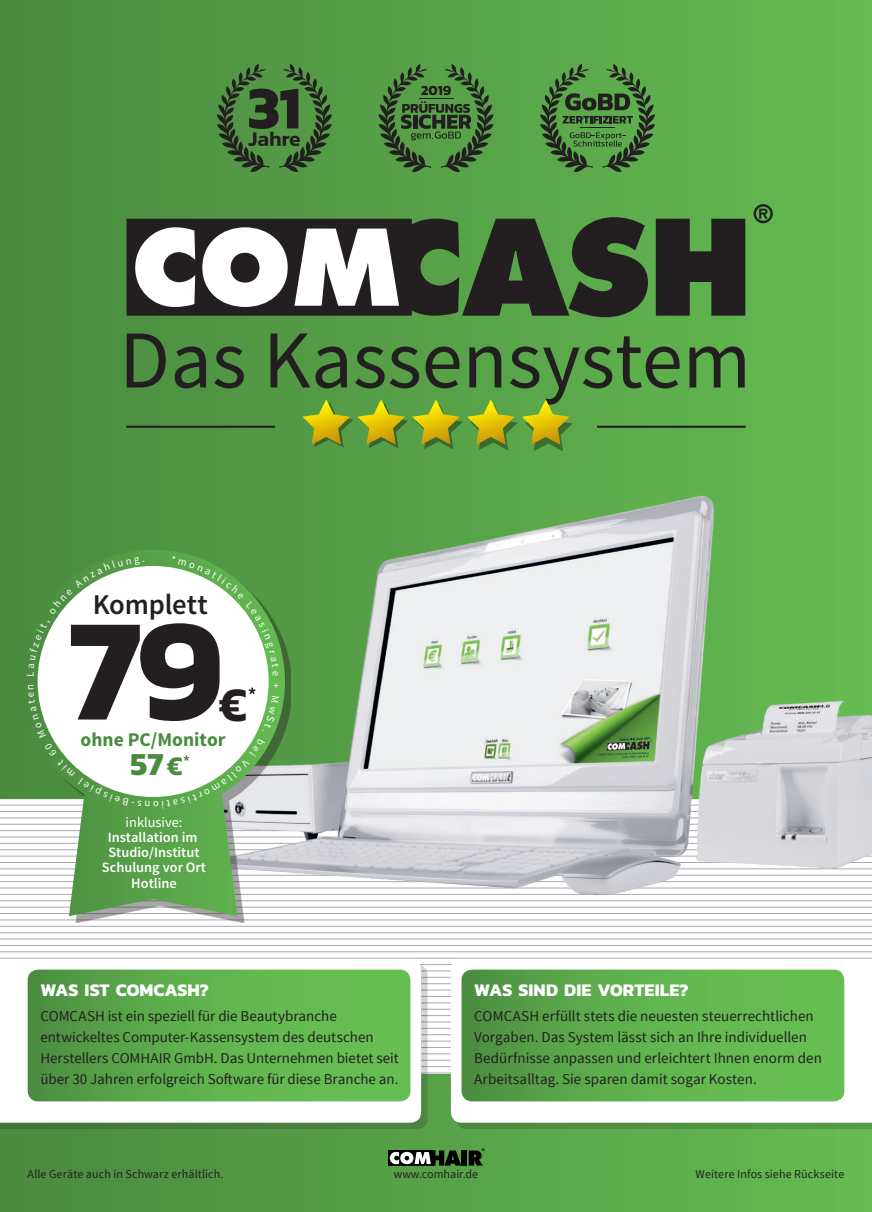
<style>
.page{position:relative;width:872px;height:1212px;background:#fff}
.page>*{position:absolute;margin:0;border:0;box-sizing:border-box;transform-origin:0 0}
.t1{font:700 147.15px "Kanit";color:#231f20}
.t2{font:600 48.6px "Kanit";color:#231f20}
.t3{font:700 32.4px "Kanit";color:#4a8b40}
.t4{font:600 28.65px "Source Sans Pro";letter-spacing:-.01em;color:#231f20}
.t5{font:700 19.5px "Source Sans Pro";color:#4a8b40}
.t6{font:700 18px "Kanit";color:#fff}
.t7{font:15px/21px "Source Sans Pro";color:#231f20}
.t8{font:600 14.4px/15.1px "Source Sans Pro";color:#fff;text-align:center}
.t9{font:14.4px "Source Sans Pro";color:#fff}
.t10{font:12px "Source Sans Pro";letter-spacing:.01em;color:#231f20}
.s1{font-weight:600;font-size:27px}
</style>
<div class="page">
<hr style="left:0;top:805px;width:872px;height:1px;background:#a8a9ad">
<hr style="left:0;top:811px;width:872px;height:1px;background:#a8a9ad">
<hr style="left:0;top:817px;width:872px;height:1px;background:#a8a9ad">
<hr style="left:0;top:824px;width:872px;height:1px;background:#a8a9ad">
<hr style="left:0;top:830px;width:872px;height:1px;background:#a8a9ad">
<hr style="left:0;top:836px;width:872px;height:1px;background:#a8a9ad">
<hr style="left:0;top:843px;width:872px;height:1px;background:#a8a9ad">
<hr style="left:0;top:849px;width:872px;height:1px;background:#a8a9ad">
<hr style="left:0;top:856px;width:872px;height:1px;background:#a8a9ad">
<hr style="left:0;top:862px;width:872px;height:1px;background:#a8a9ad">
<hr style="left:0;top:868px;width:872px;height:1px;background:#a8a9ad">
<hr style="left:0;top:875px;width:872px;height:1px;background:#a8a9ad">
<hr style="left:0;top:881px;width:872px;height:1px;background:#a8a9ad">
<hr style="left:0;top:888px;width:872px;height:1px;background:#a8a9ad">
<hr style="left:0;top:894px;width:872px;height:1px;background:#a8a9ad">
<hr style="left:0;top:900px;width:872px;height:1px;background:#a8a9ad">
<hr style="left:0;top:907px;width:872px;height:1px;background:#a8a9ad">
<hr style="left:0;top:913px;width:872px;height:1px;background:#a8a9ad">
<hr style="left:0;top:919px;width:872px;height:1px;background:#a8a9ad">
<hr style="left:0;top:926px;width:872px;height:1px;background:#a8a9ad">
<hr style="left:0;top:932px;width:872px;height:1px;background:#a8a9ad">
<hr style="left:0;top:939px;width:872px;height:1px;background:#a8a9ad">
<hr style="left:0;top:945px;width:872px;height:1px;background:#a8a9ad">
<hr style="left:0;top:951px;width:872px;height:1px;background:#a8a9ad">
<hr style="left:0;top:958px;width:872px;height:1px;background:#a8a9ad">
<hr style="left:0;top:964px;width:872px;height:1px;background:#a8a9ad">
<hr style="left:0;top:970px;width:872px;height:1px;background:#a8a9ad">
<hr style="left:0;top:977px;width:872px;height:1px;background:#a8a9ad">
<hr style="left:0;top:983px;width:872px;height:1px;background:#a8a9ad">
<hr style="left:0;top:990px;width:872px;height:1px;background:#a8a9ad">
<hr style="left:0;top:996px;width:872px;height:1px;background:#a8a9ad">
<hr style="left:0;top:1002px;width:872px;height:1px;background:#a8a9ad">
<hr style="left:0;top:1009px;width:872px;height:1px;background:#a8a9ad">
<hr style="left:0;top:1015px;width:872px;height:1px;background:#a8a9ad">
<hr style="left:0;top:1021px;width:872px;height:1px;background:#a8a9ad">
<hr style="left:0;top:1028px;width:872px;height:1px;background:#a8a9ad">
<hr style="left:0;top:1034px;width:872px;height:1px;background:#a8a9ad">
<hr style="left:0;top:1041px;width:872px;height:1px;background:#a8a9ad">
<hr style="left:0;top:1047px;width:872px;height:1px;background:#a8a9ad">
<hr style="left:0;top:1053px;width:872px;height:1px;background:#a8a9ad">
<hr style="left:0;top:1060px;width:872px;height:1px;background:#a8a9ad">
<hr style="left:0;top:1066px;width:872px;height:1px;background:#a8a9ad">
<hr style="left:0;top:1072px;width:872px;height:1px;background:#a8a9ad">
<div style="left:0;top:0;width:872px;height:799px;background:linear-gradient(to right,#4a8a40,#64ba51)"></div>
<svg style="left:656px;top:219px;width:89px;height:97px;background:#2c3727"></svg>
<svg style="left:753px;top:204px;width:20px;height:19px"></svg>
<svg style="left:126px;top:217px;width:522px;height:100px"></svg>
<svg style="left:127px;top:333px;width:39px;height:54px;background:#3b6033"></svg>
<svg style="left:175px;top:346px;width:31px;height:42px"></svg>
<svg style="left:214px;top:346px;width:30px;height:42px"></svg>
<svg style="left:689px;top:346px;width:55px;height:41px;background:#45743a"></svg>
<hr style="left:126px;top:426px;width:149px;height:2px;background:#231f20">
<svg style="left:270px;top:333px;width:409px;height:118px;background:#5d923c"></svg>
<hr style="left:597px;top:426px;width:148px;height:2px;background:#231f20">
<svg style="left:378px;top:64px;width:115px;height:110px;background:#47793b"></svg>
<hr style="left:418px;top:98px;width:35px;height:1px;background:#231f20">
<svg style="left:217px;top:64px;width:115px;height:110px;background:#437139"></svg>
<svg style="left:540px;top:64px;width:115px;height:110px;background:#4a813e"></svg>
<hr style="left:580px;top:127px;width:35px;height:1px;background:#231f20">
<div style="left:0;top:1074px;width:872px;height:138px;background:linear-gradient(to right,#4a8a40,#64bb51)"></div>
<div style="left:461px;top:1150px;width:6px;height:15px;background:#000"></div>
<svg style="left:388px;top:1150px;width:2px;height:15px"></svg>
<svg style="left:469px;top:1148px;width:15px;height:17px"></svg>
<svg style="left:390px;top:1150px;width:71px;height:15px"></svg>
<div style="left:457px;top:965px;width:415px;height:164px;background:#529244"></div>
<div style="left:451px;top:964px;width:421px;height:159px;background:#fff"></div>
<svg style="left:461px;top:969px;width:383px;height:132px"></svg>
<div style="left:0;top:965px;width:427px;height:164px;background:#231f20;opacity:.2"></div>
<svg style="left:0;top:964px;width:421px;height:159px"></svg>
<svg style="left:28px;top:969px;width:382px;height:132px;background:#5eaf4d"></svg>
<img style="left:143px;top:460px;width:729px;height:448px">
<div style="left:28px;top:556px;width:263px;height:367px;background:#231f20;opacity:.4"></div>
<img style="left:21px;top:550px;width:264px;height:366px">
<div style="left:38px;top:566px;width:231px;height:231px;background:#fff;border-radius:50%"></div>
<svg style="left:172px;top:556px;width:107px;height:119px"></svg>
<svg style="left:28px;top:683px;width:251px;height:125px"></svg>
<svg style="left:26px;top:621px;width:25px;height:55px"></svg>
<svg style="left:49px;top:557px;width:95px;height:58px"></svg>
<h3 class="t4" style="left:93px;top:586px;width:117px">Komplett</h3>
<h1 class="t1" style="left:69px;top:556px;width:156px">79</h1>
<h3 class="t5" style="left:81px;top:727px;width:146px">ohne PC/Monitor</h3>
<h3 class="t3" style="left:131px;top:739px;width:54px">57<span class="s1">€</span></h3>
<h2 class="t2" style="left:219px;top:668px;width:30px">€</h2>
<p class="t9" style="left:126px;top:813px;width:58px">inklusive:</p>
<p class="t8" style="left:102px;top:830px;width:106px">Installation im<br>Studio/Institut<br>Schulung vor Ort<br>Hotline</p>
<p class="t6" style="left:40px;top:976px;width:170px">WAS IST COMCASH?</p>
<p class="t7" style="left:40px;top:1006px;width:360px">COMCASH ist ein speziell für die Beautybranche entwickeltes Computer-Kassensystem des deutschen Herstellers COMHAIR GmbH. Das Unternehmen bietet seit über 30 Jahren erfolgreich Software für diese Branche an.</p>
<p class="t6" style="left:474px;top:976px;width:216px">WAS SIND DIE VORTEILE?</p>
<p class="t7" style="left:474px;top:1006px;width:349px">COMCASH erfüllt stets die neuesten steuerrechtlichen Vorgaben. Das System lässt sich an Ihre individuellen Bedürfnisse anpassen und erleichtert Ihnen enorm den Arbeitsalltag. Sie sparen damit sogar Kosten.</p>
<p class="t10" style="left:28px;top:1166px;width:197px">Alle Geräte auch in Schwarz erhältlich.</p>
<p class="t10" style="left:394px;top:1166px;width:86px">www.comhair.de</p>
<p class="t10" style="left:695px;top:1166px;width:150px">Weitere Infos siehe Rückseite</p>
</div>
